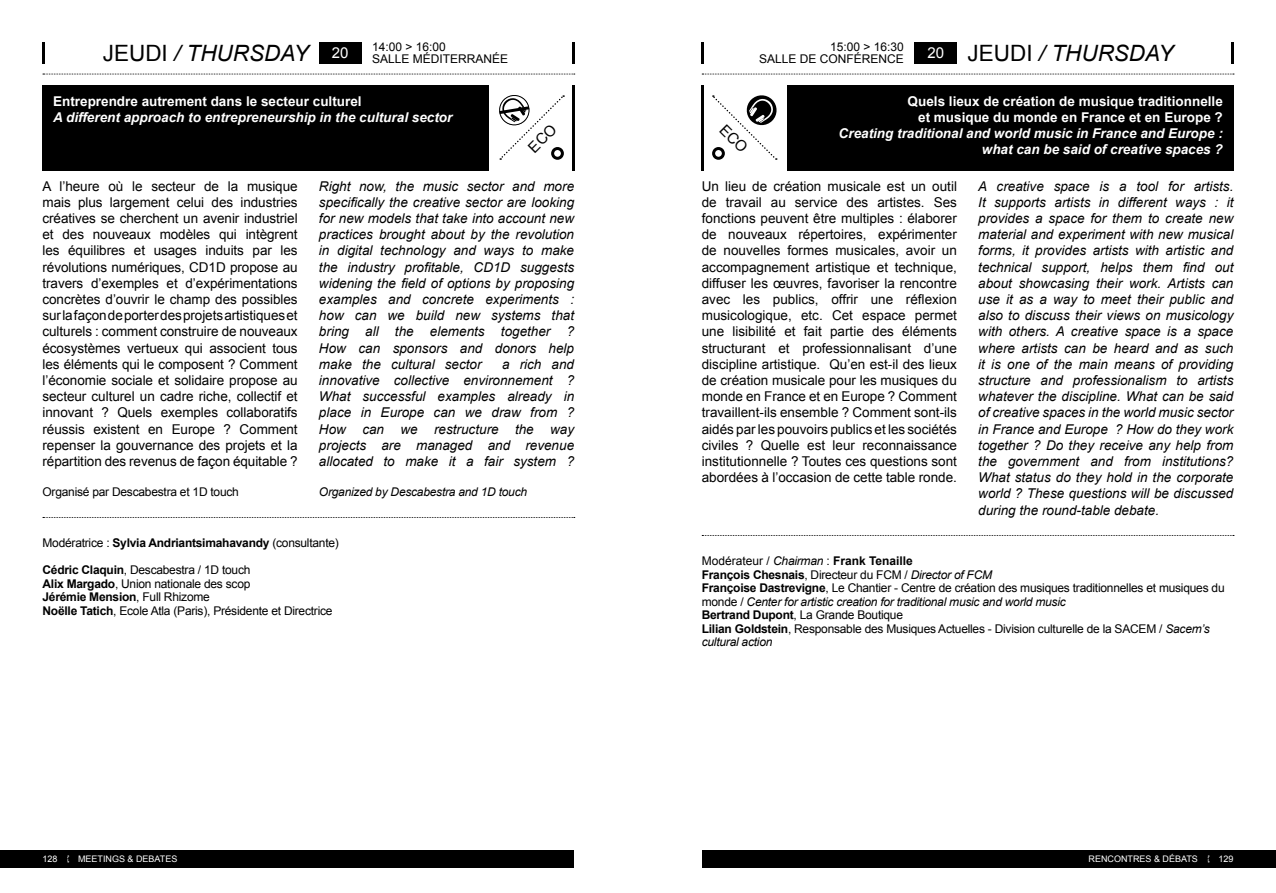
<style>
.page{position:relative;width:1276px;height:893px;background:#fff}
.page>*{position:absolute;margin:0;border:0;box-sizing:border-box;transform-origin:0 0}
.t1{font:italic 22.5px "Arial";color:#000}
.t2{font:15px "Arial";color:#fff}
.t3{font:13.5px/16.2px "Arial";letter-spacing:-.005em;color:#000;text-align:justify}
.t4{font:italic 13.5px/16.2px "Arial";color:#000;text-align:justify}
.t5{font:italic 700 13.5px/16.2px "Arial";color:#fff;text-align:right}
.t6{font:700 13.5px/16.2px "Arial";color:#fff;text-align:right}
.t7{font:12px/13.5px "Arial";letter-spacing:-.02em;color:#000}
.t8{font:italic 12px "Arial";letter-spacing:-.02em;color:#000}
.t9{font:12px/12px "Arial";color:#000}
.t10{font:9px "Arial";color:#fff}
.s1{font-style:normal}
.s2{font-weight:700}
.s3{font-style:italic}
</style>
<div class="page">
<div style="left:702px;top:850px;width:574px;height:17px;background:#000"></div>
<div style="left:0;top:850px;width:574px;height:17px;background:#000"></div>
<svg style="left:1207px;top:856px;width:2px;height:6px"></svg>
<svg style="left:43px;top:74px;width:532px;height:1px"></svg>
<div style="left:319px;top:43px;width:42px;height:21px;background:#000"></div>
<hr style="left:43px;top:43px;width:2px;height:21px;background:#000">
<hr style="left:572px;top:43px;width:2px;height:21px;background:#000">
<div style="left:43px;top:85px;width:446px;height:85px;background:#000"></div>
<svg style="left:702px;top:74px;width:532px;height:1px"></svg>
<div style="left:914px;top:43px;width:43px;height:21px;background:#000"></div>
<hr style="left:702px;top:43px;width:2px;height:21px;background:#000">
<hr style="left:1231px;top:43px;width:2px;height:21px;background:#000">
<div style="left:702px;top:85px;width:531px;height:85px;background:#000"></div>
<hr style="left:572px;top:85px;width:2px;height:85px;background:#000">
<div style="left:702px;top:85px;width:85px;height:85px;background:#fff"></div>
<hr style="left:702px;top:85px;width:2px;height:85px;background:#000">
<svg style="left:43px;top:517px;width:532px;height:1px"></svg>
<svg style="left:702px;top:535px;width:532px;height:1px"></svg>
<svg style="left:499px;top:95px;width:65px;height:65px"></svg>
<svg style="left:712px;top:95px;width:66px;height:65px"></svg>
<h1 class="t1" style="left:103px;top:39px;width:207px"><span class="s1">JEUDI</span> / THURSDAY</h1>
<p class="t2" style="left:332px;top:43px;width:18px">20</p>
<p class="t9" style="left:372px;top:41px;width:138px">14:00 &gt; 16:00<br>SALLE MÉDITERRANÉE</p>
<p class="t6" style="left:53px;top:93px;width:310px">Entreprendre autrement dans le secteur culturel</p>
<p class="t5" style="left:53px;top:109px;width:401px">A different approach to entrepreneurship in the cultural sector</p>
<p class="t3" style="left:43px;top:178px;width:257px">A l’heure où le secteur de la musique mais plus largement celui des industries créatives se cherchent un avenir industriel et des nouveaux modèles qui intègrent les équilibres et usages induits par les révolutions numériques, CD1D propose au travers d’exemples et d’expérimentations concrètes d’ouvrir le champ des possibles sur la façon de porter des projets artistiques et culturels : comment construire de nouveaux écosystèmes vertueux qui associent tous les éléments qui le composent ? Comment l’économie sociale et solidaire propose au secteur culturel un cadre riche, collectif et innovant ? Quels exemples collaboratifs réussis existent en Europe ? Comment repenser la gouvernance des projets et la répartition des revenus de façon équitable ?</p>
<p class="t7" style="left:43px;top:485px;width:198px">Organisé par Descabestra et 1D touch</p>
<p class="t4" style="left:319px;top:178px;width:257px">Right now, the music sector and more specifically the creative sector are looking for new models that take into account new practices brought about by the revolution in digital technology and ways to make the industry profitable, CD1D suggests widening the field of options by proposing examples and concrete experiments : how can we build new systems that bring all the elements together ?<br>How can sponsors and donors help make the cultural sector</p>
<p class="t4" style="left:319px;top:356px;width:257px;text-indent:183px">a rich and innovative collective environnement ?<br>What successful examples already in place in Europe can we draw from ?<br>How can we restructure the way projects are managed and revenue allocated to make it a fair system ?</p>
<p class="t8" style="left:319px;top:484px;width:210px">Organized by Descabestra and 1D touch</p>
<p class="t7" style="left:43px;top:536px;width:298px">Modératrice : <span class="s2">Sylvia Andriantsimahavandy</span> (consultante)</p>
<p class="t7" style="left:43px;top:563px;width:291px"><span class="s2">Cédric Claquin</span>, Descabestra / 1D touch<br><span class="s2">Alix Margado</span>, Union nationale des scop<br><span class="s2">Jérémie Mension</span>, Full Rhizome<br><span class="s2">Noëlle Tatich</span>, Ecole Atla (Paris), Présidente et Directrice</p>
<p class="t7" style="left:830px;top:40px;width:75px">15:00 &gt; 16:30</p>
<p class="t7" style="left:759px;top:52px;width:17px">Salle</p>
<p class="t7" style="left:800px;top:52px;width:64px">de Con férence</p>
<h1 class="t1" style="left:967px;top:39px;width:207px"><span class="s1">JEUDI</span> / THURSDAY</h1>
<p class="t2" style="left:927px;top:43px;width:18px">20</p>
<p class="t6" style="left:907px;top:93px;width:317px">Quels lieux de création de musique traditionnelle et musique du monde en France et en Europe ?</p>
<p class="t5" style="left:838px;top:126px;width:386px">Creating traditional and world music in France and Europe : what can be said of creative spaces ?</p>
<p class="t3" style="left:702px;top:178px;width:257px">Un lieu de création musicale est un outil de travail au service des artistes. Ses fonctions peuvent être multiples : élaborer de nouveaux répertoires, expérimenter de nouvelles formes musicales, avoir un accompagnement artistique et technique, diffuser les œuvres, favoriser la rencontre avec les publics, offrir une réflexion musicologique, etc. Cet espace permet une lisibilité et fait partie des éléments structurant et professionnalisant d’une discipline artistique. Qu’en est-il des lieux de création musicale pour les musiques du monde en France et en Europe ? Comment travaillent-ils ensemble ? Comment sont-ils aidés par les pouvoirs publics et les sociétés civiles ? Quelle est leur reconnaissance institutionnelle ? Toutes ces questions sont abordées à l’occasion de cette table ronde.</p>
<p class="t4" style="left:978px;top:178px;width:257px">A creative space is a tool for artists.<br>It supports artists in different ways : it provides a space for them to create new material and experiment with new musical forms, it provides artists with artistic and technical support, helps them find out about showcasing their work. Artists can use it as a way to meet their public and also to discuss their views on musicology with others. A creative space is a space where artists can be heard and as such it is one of the main means of providing structure and professionalism to artists whatever the discipline. What can be said of creative spaces in the world music sector in France and Europe ? How do they work together ? Do they receive any help from the government and from institutions?<br>What status do they hold in the corporate world ? These questions will be discussed during the round-table debate.</p>
<p class="t7" style="left:702px;top:554px;width:524px">Modérateur / <span class="s3">Chairman</span> : <span class="s2">Frank Tenaille<br>François Chesnais</span>, Directeur du FCM / <span class="s3">Director of FCM<br></span><span class="s2">Françoise Dastrevigne</span>, Le Chantier - Centre de création des musiques traditionnelles et musiques du monde / <span class="s3">Center for artistic creation for traditional music and world music<br></span><span class="s2">Bertrand Dupont</span>, La Grande Boutique<br><span class="s2">Lilian Goldstein</span>, Responsable des Musiques Actuelles - Division culturelle de la SACEM / <span class="s3">Sacem’s cultural action</span></p>
<p class="t10" style="left:78px;top:853px;width:101px">MEETINGS &amp; DEBATES</p>
<p class="t10" style="left:1088px;top:853px;width:111px">RENCONTRES &amp; DÉBATS</p>
<p class="t10" style="left:43px;top:853px;width:17px">128</p>
<p class="t10" style="left:1218px;top:853px;width:17px">129</p>
</div>
